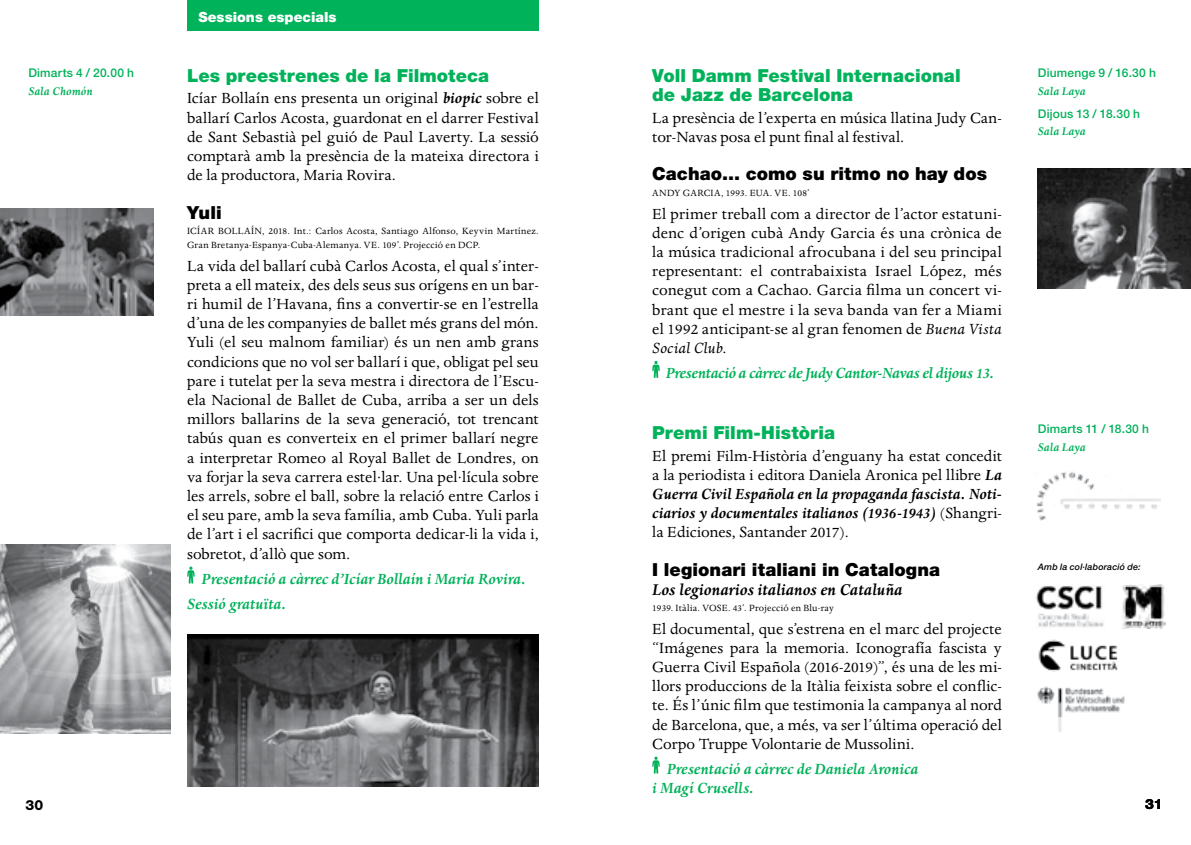
<style>
.page{position:relative;width:1191px;height:845px;background:#fff}
.page>*{position:absolute;margin:0;border:0;box-sizing:border-box;transform-origin:0 0}
.t1{font:900 18px/19.2px "Helvetica Neue LT";letter-spacing:.005em;color:#00b25a}
.t2{font:900 18px "Helvetica Neue LT";letter-spacing:.005em;color:#000}
.t3{font:italic 700 18px "Dante";letter-spacing:-.005em;color:#000}
.t4{font:17px/19.2px "Dante";letter-spacing:.005em;color:#000;text-align:justify}
.t5{font:italic 700 17px/19.2px "Dante";color:#00b25a}
.t6{font:italic 700 17px "Dante";letter-spacing:-.02em;color:#00b25a}
.t7{font:900 14px "Helvetica Neue LT";color:#fff}
.t8{font:800 14px "Helvetica Neue LT";color:#000}
.t9{font:italic 700 12.8px "Dante";letter-spacing:.01em;color:#00b25a}
.t10{font:500 12px "Helvetica Neue LT";letter-spacing:.015em;color:#00b25a}
.t11{font:10.4px/13.6px "Dante";letter-spacing:.02em;color:#000}
.t12{font:italic 500 9px "Helvetica Neue LT";letter-spacing:.015em;color:#000}
.s1{font-weight:700;font-style:italic}
.s2{font-style:italic}
</style>
<div class="page">
<svg style="left:652px;top:361px;width:8px;height:17px"></svg>
<svg style="left:652px;top:756px;width:8px;height:18px"></svg>
<div style="left:187px;top:0;width:352px;height:30px;background:#00b25a"></div>
<svg style="left:187px;top:566px;width:8px;height:18px"></svg>
<img style="left:0;top:208px;width:153px;height:108px">
<img style="left:0;top:544px;width:170px;height:189px">
<img style="left:187px;top:634px;width:352px;height:152px">
<img style="left:1037px;top:686px;width:88px;height:46px">
<img style="left:1036px;top:586px;width:68px;height:42px">
<img style="left:1036px;top:471px;width:124px;height:49px">
<img style="left:1122px;top:584px;width:43px;height:44px">
<img style="left:1038px;top:639px;width:80px;height:33px">
<img style="left:1037px;top:168px;width:154px;height:120px">
<p class="t10" style="left:28px;top:66px;width:107px">Dimarts 4 / 20.00 h</p>
<p class="t9" style="left:28px;top:84px;width:66px">Sala Chomón</p>
<p class="t7" style="left:198px;top:9px;width:139px">Sessions especials</p>
<p class="t1" style="left:187px;top:66px;width:303px">Les preestrenes de la Filmoteca</p>
<p class="t4" style="left:187px;top:89px;width:353px">Icíar Bollaín ens presenta un original <span class="s1">biopic</span> sobre el ballarí Carlos Acosta, guardonat en el darrer Festival de Sant Sebastià pel guió de Paul Laverty. La sessió comptarà amb la presència de la mateixa directora i de la productora, Maria Rovira.</p>
<p class="t2" style="left:187px;top:201px;width:36px">Yuli</p>
<p class="t11" style="left:187px;top:225px;width:353px">ICÍAR BOLLAÍN, 2018. Int.: Carlos Acosta, Santiago Alfonso, Keyvin Martínez.<br>Gran Bretanya-Espanya-Cuba-Alemanya. VE. 109’. Projecció en DCP.</p>
<p class="t4" style="left:187px;top:256px;width:353px">La vida del ballarí cubà Carlos Acosta, el qual s’inter&shy;preta a ell mateix, des dels seus sus orígens en un bar&shy;ri humil de l’Havana, fins a convertir-se en l’estrella d’una de les companyies de ballet més grans del món.<br>Yuli (el seu malnom familiar) és un nen amb grans condicions que no vol ser ballarí i que, obligat pel seu pare i tutelat per la seva mestra i directora de l’Escu&shy;ela Nacional de Ballet de Cuba, arriba a ser un dels millors ballarins de la seva generació, tot trencant tabús quan es converteix en el primer ballarí negre a interpretar Romeo al Royal Ballet de Londres, on va forjar la seva carrera estel·lar. Una pel·lícula sobre les arrels, sobre el ball, sobre la relació entre Carlos i el seu pare, amb la seva família, amb Cuba. Yuli parla de l’art i el sacrifici que comporta dedicar-li la vida i, sobretot, d’allò que som.</p>
<p class="t5" style="left:187px;top:566px;width:340px;line-height:24.8px;text-indent:14px">Presentació a càrrec d’Icíar Bollaín i Maria Rovira.<br>Sessió gratuïta.</p>
<p class="t8" style="left:26px;top:796px;width:19px">30</p>
<p class="t1" style="left:652px;top:66px;width:310px">Voll Damm Festival Internacional de Jazz de Barcelona</p>
<p class="t4" style="left:652px;top:108px;width:351px">La presència de l’experta en música llatina Judy Can&shy;tor-Navas posa el punt final al festival.</p>
<p class="t2" style="left:652px;top:163px;width:336px">Cachao... como su ritmo no hay dos</p>
<p class="t11" style="left:652px;top:186px;width:159px">ANDY GARCIA, 1993. EUA. VE. 108’</p>
<p class="t4" style="left:652px;top:204px;width:351px">El primer treball com a director de l’actor estatuni&shy;denc d’origen cubà Andy Garcia és una crònica de la música tradicional afrocubana i del seu principal representant: el contrabaixista Israel López, més conegut com a Cachao. Garcia filma un concert vi&shy;brant que el mestre i la seva banda van fer a Miami el 1992 anticipant-se al gran fenomen de <span class="s2">Buena Vista Social Club</span>.</p>
<p class="t6" style="left:665px;top:364px;width:330px">Presentació a càrrec de Judy Cantor-Navas el dijous 13.</p>
<p class="t1" style="left:652px;top:423px;width:184px">Premi Film-Història</p>
<p class="t4" style="left:652px;top:446px;width:351px">El premi Film-Història d’enguany ha estat concedit a la periodista i editora Daniela Aronica pel llibre <span class="s1">La Guerra Civil Española en la propaganda fascista. Noti&shy;ciarios y documentales italianos (1936-1943)</span> (Shangri&shy;la Ediciones, Santander 2017).</p>
<p class="t2" style="left:652px;top:559px;width:289px">I legionari italiani in Catalogna</p>
<p class="t3" style="left:652px;top:580px;width:252px">Los legionarios italianos en Cataluña</p>
<p class="t11" style="left:652px;top:601px;width:183px">1939. Itàlia. VOSE. 43’. Projecció en Blu-ray</p>
<p class="t4" style="left:652px;top:619px;width:351px">El documental, que s’estrena en el marc del projecte “Imágenes para la memoria. Iconografía fascista y Guerra Civil Española (2016-2019)”, és una de les mi&shy;llors produccions de la Itàlia feixista sobre el conflic&shy;te. És l’únic film que testimonia la campanya al nord de Barcelona, que, a més, va ser l’última operació del Corpo Truppe Volontarie de Mussolini.</p>
<p class="t5" style="left:652px;top:759px;width:267px;text-indent:14px">Presentació a càrrec de Daniela Aronica i Magí Crusells.</p>
<p class="t10" style="left:1037px;top:66px;width:119px">Diumenge 9 / 16.30 h</p>
<p class="t9" style="left:1037px;top:84px;width:49px">Sala Laya</p>
<p class="t10" style="left:1037px;top:106px;width:104px">Dijous 13 / 18.30 h</p>
<p class="t9" style="left:1037px;top:124px;width:49px">Sala Laya</p>
<p class="t10" style="left:1037px;top:422px;width:113px">Dimarts 11 / 18.30 h</p>
<p class="t9" style="left:1037px;top:440px;width:49px">Sala Laya</p>
<p class="t12" style="left:1037px;top:561px;width:104px">Amb la col·laboració de:</p>
<p class="t8" style="left:1145px;top:795px;width:19px">31</p>
</div>
